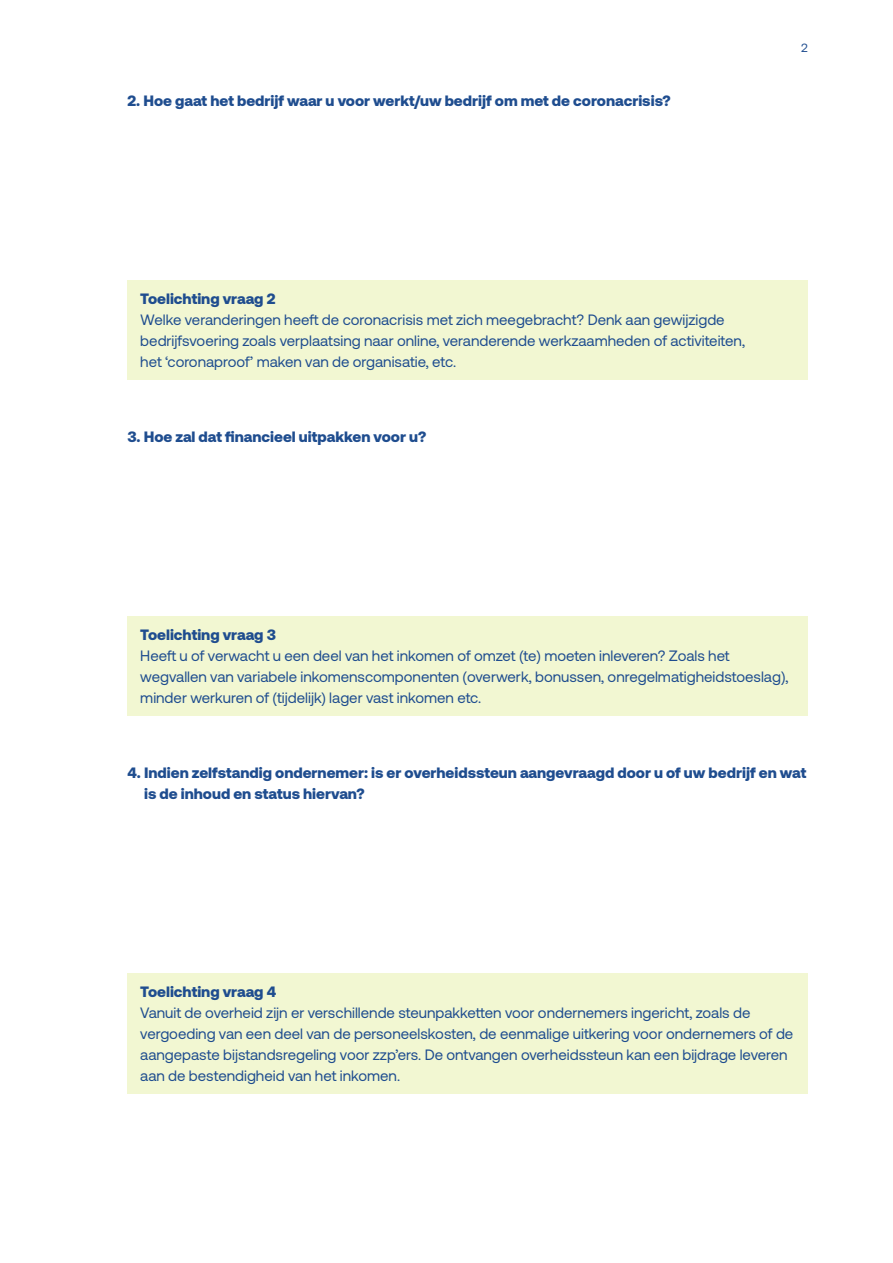
<style>
.page{position:relative;width:893px;height:1263px;background:#fff}
.page>*{position:absolute;margin:0;border:0;box-sizing:border-box;transform-origin:0 0}
.t1{font:15px/21px "Aeonik";color:#1f4d8f}
.t2{font:900 15px/21px "Aeonik";color:#1f4d8f}
.t3{font:12px "Aeonik";color:#1f4d8f}
</style>
<div class="page">
<div style="left:128px;top:280px;width:680px;height:100px;background:#f2f7d2"></div>
<div style="left:128px;top:616px;width:680px;height:100px;background:#f2f7d2"></div>
<div style="left:128px;top:973px;width:680px;height:121px;background:#f2f7d2"></div>
<p class="t2" style="left:128px;top:90px;width:545px">2. Hoe gaat het bedrijf waar u voor werkt/uw bedrijf om met de coronacrisis?</p>
<p class="t3" style="left:801px;top:41px;width:8px">2</p>
<p class="t2" style="left:140px;top:288px;width:137px">Toelichting vraag 2</p>
<p class="t1" style="left:140px;top:309px;width:606px">Welke veranderingen heeft de coronacrisis met zich meegebracht? Denk aan gewijzigde bedrijfsvoering zoals verplaatsing naar online, veranderende werkzaamheden of activiteiten, het ‘coronaproof’ maken van de organisatie, etc.</p>
<p class="t2" style="left:128px;top:426px;width:300px">3. Hoe zal dat financieel uitpakken voor u?</p>
<p class="t2" style="left:140px;top:624px;width:137px">Toelichting vraag 3</p>
<p class="t1" style="left:140px;top:645px;width:650px">Heeft u of verwacht u een deel van het inkomen of omzet (te) moeten inleveren? Zoals het wegvallen van variabele inkomenscomponenten (overwerk, bonussen, onregelmatigheidstoeslag), minder werkuren of (tijdelijk) lager vast inkomen etc.</p>
<p class="t2" style="left:144px;top:762px;width:664px;text-indent:-16px">4. Indien zelfstandig ondernemer: is er overheidssteun aangevraagd door u of uw bedrijf en wat is de inhoud en status hiervan?</p>
<p class="t2" style="left:140px;top:981px;width:137px">Toelichting vraag 4</p>
<p class="t1" style="left:140px;top:1002px;width:654px">Vanuit de overheid zijn er verschillende steunpakketten voor ondernemers ingericht, zoals de vergoeding van een deel van de personeelskosten, de eenmalige uitkering voor ondernemers of de aangepaste bijstandsregeling voor zzp’ers. De ontvangen overheidssteun kan een bijdrage leveren aan de bestendigheid van het inkomen.</p>
</div>
